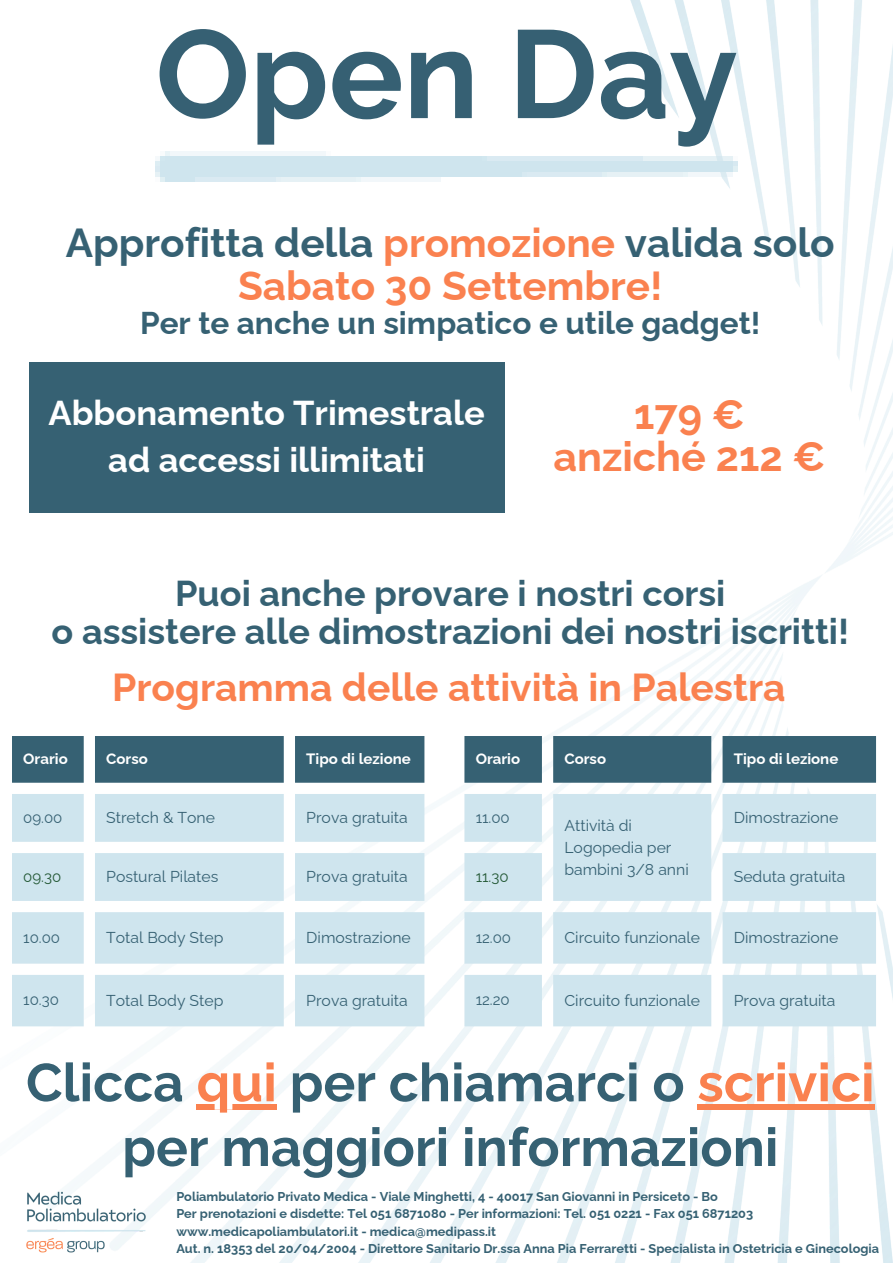
<style>
.page{position:relative;width:893px;height:1263px;background:#fff}
.page>*{position:absolute;margin:0;border:0;box-sizing:border-box;transform-origin:0 0}
.t1{font:700 124.57px "Raleway";color:#366073}
.t2{font:700 53.25px/64.7px "Raleway";color:#366173;text-align:center}
.t3{font:700 41.25px "Raleway";color:#fa814f}
.t4{font:700 40.5px "Raleway";color:#366173}
.t5{font:700 40.5px "Raleway";color:#fa814f}
.t6{font:700 39px "Raleway";color:#fa814f}
.t7{font:700 36px "Raleway";color:#366173}
.t8{font:700 34.5px "Raleway";color:#fff}
.t9{font:700 31.5px "Raleway";color:#366173}
.t10{font:15.75px/22px "Raleway";color:#366173}
.t11{font:700 15px "Raleway";color:#fff}
.t12{font:15px "Raleway";color:#366173}
.t13{font:15px "Raleway";color:#245936}
.t14{font:700 12.75px "Raleway";color:#366173}
.s1{color:#fa814f}
</style>
<div class="page">
<img style="left:12px;top:0;width:881px;height:1263px">
<img style="left:156px;top:152px;width:582px;height:29px">
<svg style="left:12px;top:736px;width:412px;height:47px;background:#426b7b"></svg>
<svg style="left:12px;top:794px;width:412px;height:232px;fill:#cfe5ee"></svg>
<svg style="left:464px;top:736px;width:412px;height:47px;background:#436b7c"></svg>
<svg style="left:464px;top:794px;width:412px;height:232px;background:#d6e9f0"></svg>
<div style="left:29px;top:362px;width:475px;height:150px;background:#366173"></div>
<img style="left:18px;top:1180px;width:137px;height:81px">
<svg style="left:196px;top:1104px;width:81px;height:5px"></svg>
<div style="left:697px;top:1104px;width:177px;height:5px;background:#fa814f"></div>
<p class="t1" style="left:156px;top:1px;width:583px">Open Day</p>
<p class="t4" style="left:66px;top:219px;width:770px">Approfitta della <span class="s1">promozione</span> valida solo</p>
<p class="t5" style="left:238px;top:262px;width:426px">Sabato 30 Settembre!</p>
<p class="t9" style="left:140px;top:305px;width:622px">Per te anche un simpatico e utile gadget!</p>
<p class="t8" style="left:48px;top:392px;width:438px">Abbonamento Trimestrale</p>
<p class="t8" style="left:108px;top:440px;width:318px">ad accessi illimitati</p>
<p class="t3" style="left:634px;top:391px;width:112px">179 €</p>
<p class="t3" style="left:553px;top:432px;width:274px">anziché 212 €</p>
<p class="t7" style="left:175px;top:572px;width:552px">Puoi anche provare i nostri corsi</p>
<p class="t7" style="left:52px;top:610px;width:799px">o assistere alle dimostrazioni dei nostri iscritti!</p>
<p class="t6" style="left:112px;top:664px;width:675px">Programma delle attività in Palestra</p>
<p class="t11" style="left:23px;top:750px;width:46px">Orario</p>
<p class="t11" style="left:106px;top:750px;width:43px">Corso</p>
<p class="t11" style="left:306px;top:750px;width:106px">Tipo di lezione</p>
<p class="t11" style="left:476px;top:750px;width:46px">Orario</p>
<p class="t11" style="left:564px;top:750px;width:43px">Corso</p>
<p class="t11" style="left:734px;top:750px;width:106px">Tipo di lezione</p>
<p class="t12" style="left:23px;top:808px;width:41px">09.00</p>
<p class="t10" style="left:106px;top:807px;width:110px">Stretch &amp; Tone</p>
<p class="t10" style="left:306px;top:807px;width:103px">Prova gratuita</p>
<p class="t13" style="left:23px;top:868px;width:39px">09.30</p>
<p class="t10" style="left:106px;top:866px;width:114px">Postural Pilates</p>
<p class="t10" style="left:306px;top:866px;width:103px">Prova gratuita</p>
<p class="t10" style="left:734px;top:807px;width:106px">Dimostrazione</p>
<p class="t12" style="left:476px;top:808px;width:36px">11.00</p>
<p class="t10" style="left:564px;top:814px;width:126px">Attività di<br>Logopedia per bambini 3/8 anni</p>
<p class="t13" style="left:476px;top:868px;width:34px">11.30</p>
<p class="t10" style="left:734px;top:866px;width:113px">Seduta gratuita</p>
<p class="t12" style="left:23px;top:928px;width:38px">10.00</p>
<p class="t10" style="left:106px;top:926px;width:119px">Total Body Step</p>
<p class="t10" style="left:306px;top:926px;width:106px">Dimostrazione</p>
<p class="t12" style="left:476px;top:928px;width:37px">12.00</p>
<p class="t10" style="left:564px;top:926px;width:137px">Circuito funzionale</p>
<p class="t10" style="left:734px;top:926px;width:106px">Dimostrazione</p>
<p class="t12" style="left:23px;top:991px;width:37px">10.30</p>
<p class="t10" style="left:106px;top:989px;width:119px">Total Body Step</p>
<p class="t10" style="left:306px;top:989px;width:103px">Prova gratuita</p>
<p class="t12" style="left:476px;top:991px;width:36px">12.20</p>
<p class="t10" style="left:564px;top:989px;width:137px">Circuito funzionale</p>
<p class="t10" style="left:734px;top:989px;width:103px">Prova gratuita</p>
<p class="t2" style="left:26px;top:1050px;width:850px">Clicca <span class="s1">qui</span> per chiamarci o <span class="s1">scrivici </span>per maggiori informazioni</p>
<p class="t14" style="left:176px;top:1189px;width:543px">Poliambulatorio Privato Medica - Viale Minghetti, 4 - 40017 San Giovanni in Persiceto - Bo</p>
<p class="t14" style="left:176px;top:1206px;width:578px">Per prenotazioni e disdette: Tel 051 6871080 - Per informazioni: Tel. 051 0221 - Fax 051 6871203</p>
<p class="t14" style="left:176px;top:1223px;width:321px">www.medicapoliambulatori.it - medica@medipass.it</p>
<p class="t14" style="left:176px;top:1241px;width:704px">Aut. n. 18353 del 20/04/2004 - Direttore Sanitario Dr.ssa Anna Pia Ferraretti - Specialista in Ostetricia e Ginecologia</p>
</div>
